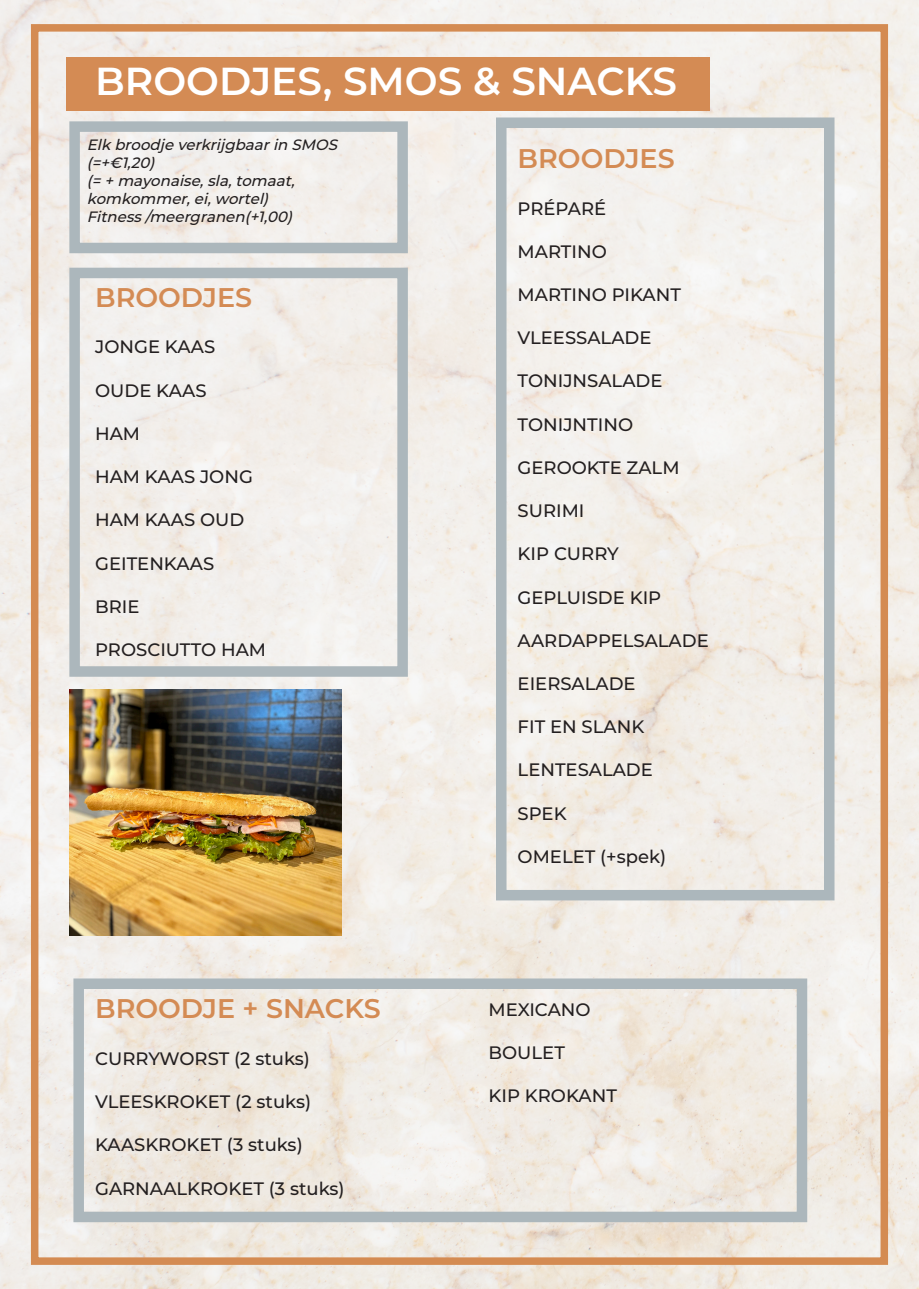
<style>
.page{position:relative;width:919px;height:1289px;background:#fff}
.page>*{position:absolute;margin:0;border:0;box-sizing:border-box;transform-origin:0 0}
.t1{font:600 39px "Montserrat";color:#fff}
.t2{font:600 27px "Montserrat";color:#d48b54}
.t3{font:500 18px "Montserrat";color:#231f20}
.t4{font:italic 500 15px/18px "Montserrat";color:#231f20}
</style>
<div class="page">
<img style="left:0;top:0;width:918px;height:1288px">
<div style="left:69px;top:268px;width:339px;height:408px;border:10px solid #acb7bc"></div>
<div style="left:496px;top:117px;width:338px;height:783px;border:10px solid #acb7bc"></div>
<div style="left:69px;top:121px;width:339px;height:132px;border:10px solid #acb7bc"></div>
<div style="left:67px;top:57px;width:643px;height:54px;background:#d48b54"></div>
<div style="left:73px;top:978px;width:734px;height:244px;border:10px solid #acb7bc"></div>
<img style="left:69px;top:689px;width:272px;height:246px">
<div style="left:31px;top:24px;width:856px;height:1240px;border:8px solid #d48b52"></div>
<h1 class="t1" style="left:95px;top:54px;width:583px">BROODJES, SMOS &amp; SNACKS</h1>
<p class="t4" style="left:87px;top:135px;width:256px">Elk broodje verkrijgbaarin SMOS (=+€1,20)<br>(= + mayonaise,sla,tomaat, komkommer,ei,wortel)<br>Fitness/meergranen(+1,00)</p>
<h2 class="t2" style="left:95px;top:278px;width:158px">BROODJES</h2>
<p class="t3" style="left:95px;top:334px;width:121px">JONGE KAAS</p>
<p class="t3" style="left:95px;top:377px;width:113px">OUDE KAAS</p>
<p class="t3" style="left:95px;top:421px;width:46px">HAM</p>
<p class="t3" style="left:95px;top:464px;width:159px">HAM KAAS JONG</p>
<p class="t3" style="left:95px;top:507px;width:151px">HAM KAAS OUD</p>
<p class="t3" style="left:95px;top:550px;width:120px">GEITENKAAS</p>
<p class="t3" style="left:95px;top:593px;width:46px">BRIE</p>
<p class="t3" style="left:95px;top:637px;width:172px">PROSCIUTTO HAM</p>
<h2 class="t2" style="left:95px;top:989px;width:287px">BROODJE + SNACKS</h2>
<p class="t3" style="left:95px;top:1045px;width:216px">CURRYWORST (2 stuks)</p>
<p class="t3" style="left:95px;top:1089px;width:217px">VLEESKROKET (2 stuks)</p>
<p class="t3" style="left:95px;top:1132px;width:209px">KAASKROKET (3 stuks)</p>
<p class="t3" style="left:95px;top:1175px;width:251px">GARNAALKROKET (3 stuks)</p>
<h2 class="t2" style="left:517px;top:139px;width:158px">BROODJES</h2>
<p class="t3" style="left:517px;top:196px;width:90px">PRÉPARÉ</p>
<p class="t3" style="left:517px;top:239px;width:91px">MARTINO</p>
<p class="t3" style="left:517px;top:282px;width:165px">MARTINO PIKANT</p>
<p class="t3" style="left:517px;top:325px;width:135px">VLEESSALADE</p>
<p class="t3" style="left:517px;top:368px;width:146px">TONIJNSALADE</p>
<p class="t3" style="left:517px;top:412px;width:117px">TONIJNTINO</p>
<p class="t3" style="left:517px;top:455px;width:163px">GEROOKTE ZALM</p>
<p class="t3" style="left:517px;top:498px;width:68px">SURIMI</p>
<p class="t3" style="left:517px;top:541px;width:103px">KIP CURRY</p>
<p class="t3" style="left:517px;top:584px;width:145px">GEPLUISDE KIP</p>
<p class="t3" style="left:517px;top:628px;width:192px">AARDAPPELSALADE</p>
<p class="t3" style="left:517px;top:671px;width:119px">EIERSALADE</p>
<p class="t3" style="left:517px;top:714px;width:128px">FIT EN SLANK</p>
<p class="t3" style="left:517px;top:757px;width:137px">LENTESALADE</p>
<p class="t3" style="left:517px;top:800px;width:50px">SPEK</p>
<p class="t3" style="left:517px;top:844px;width:150px">OMELET (+spek)</p>
<p class="t3" style="left:488px;top:996px;width:104px">MEXICANO</p>
<p class="t3" style="left:488px;top:1039px;width:78px">BOULET</p>
<p class="t3" style="left:488px;top:1083px;width:130px">KIP KROKANT</p>
</div>
